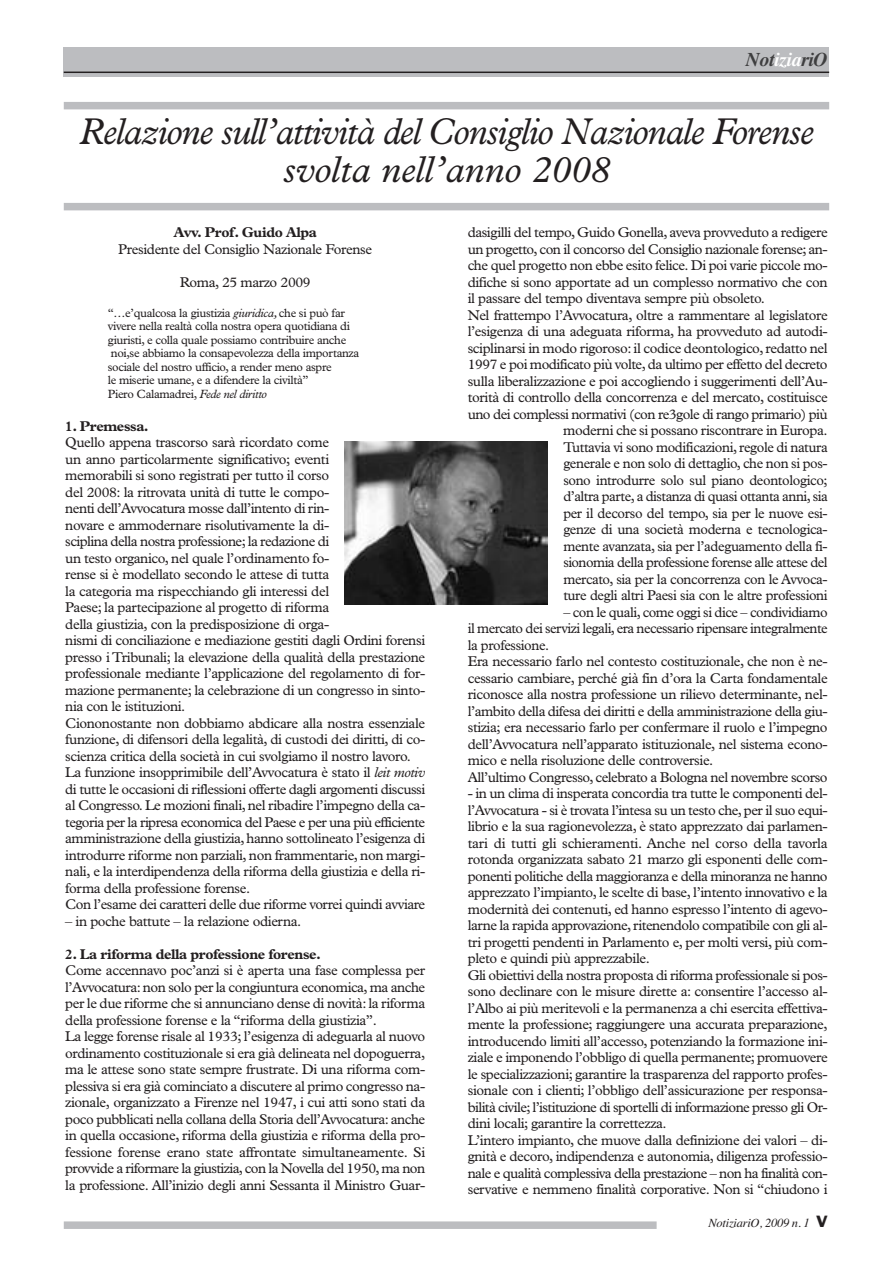
<style>
.page{position:relative;width:893px;height:1263px;background:#fff}
.page>*{position:absolute;margin:0;border:0;box-sizing:border-box;transform-origin:0 0}
.t1{font:italic 37.5px/37.5px "Plantin";letter-spacing:-.025em;color:#231f20;text-align:center;scale:.95 1}
.t2{font:italic 700 19.5px "Times";letter-spacing:-.015em;color:#3e3e3f}
.t3{font:14.25px/16.5px "Plantin";letter-spacing:-.03em;color:#231f20}
.t4{font:700 14.25px "Plantin";letter-spacing:-.025em;color:#231f20}
.t5{font:italic 12.45px "Times";letter-spacing:-.02em;color:#231f20}
.t6{font:12px/13.5px "Plantin";letter-spacing:-.03em;color:#231f20}
.s1{color:#fff}
.s2{font-style:italic}
.s3{font-family:"Franklin Gothic";font-style:normal;font-size:15px}
</style>
<div class="page">
<div style="left:64px;top:48px;width:765px;height:29px;background:#bcbdc0"></div>
<hr style="left:64px;top:72px;width:765px;height:1px;background:#231f20">
<div style="left:64px;top:1221px;width:593px;height:8px;background:#bcbdc0"></div>
<div style="left:64px;top:203px;width:765px;height:7px;background:#bcbdc0"></div>
<div style="left:64px;top:102px;width:765px;height:7px;background:#bcbdc0"></div>
<img style="left:344px;top:441px;width:204px;height:163px">
<h2 class="t2" style="left:746px;top:48px;width:83px">Not<span class="s1">izia</span>riO</h2>
<h1 class="t1" style="left:79px;top:116px;width:775px">Relazione sull’attività del Consiglio Nazionale Forense svolta nell’anno 2008</h1>
<p class="t4" style="left:174px;top:227px;width:145px">Avv. Prof. Guido Alpa</p>
<p class="t3" style="left:118px;top:242px;width:255px">Presidente del Consiglio Nazionale Forense</p>
<p class="t3" style="left:180px;top:275px;width:133px">Roma, 25 marzo 2009</p>
<p class="t6" style="left:108px;top:307px;width:253px">“…e’qualcosa la giustizia <span class="s2">giuridica,</span> che si può far vivere nella realtà colla nostra opera quotidiana di giuristi, e colla quale possiamo contribuire anche noi,se abbiamo la consapevolezza della importanza sociale del nostro ufficio, a render meno aspre<br>le miserie umane, e a difendere la civiltà”<br>Piero Calamadrei, <span class="s2">Fede nel diritto</span></p>
<p class="t4" style="left:65px;top:421px;width:85px">1. Premessa.</p>
<p class="t3" style="left:65px;top:435px;width:361px">Quello appena trascorso sarà ricordato come<br>un anno particolarmente significativo; eventi<br>memorabili si sono registrati per tutto il corso<br>del 2008: la ritrovata unità di tutte le compo-<br>nenti dell’Avvocatura mosse dall’intento di rin-<br>novare e ammodernare risolutivamente la di-<br>sciplina della nostra professione; la redazione di<br>un testo organico, nel quale l’ordinamento fo-<br>rense si è modellato secondo le attese di tutta<br>la categoria ma rispecchiando gli interessi del<br>Paese; la partecipazione al progetto di riforma<br>della giustizia, con la predisposizione di orga-<br>nismi di conciliazione e mediazione gestiti dagli Ordini forensi presso i Tribunali; la elevazione della qualità della prestazione professionale mediante l’applicazione del regolamento di for&shy;mazione permanente; la celebrazione di un congresso in sinto&shy;nia con le istituzioni.<br>Ciononostante non dobbiamo abdicare alla nostra essenziale funzione, di difensori della legalità, di custodi dei diritti, di co&shy;scienza critica della società in cui svolgiamo il nostro lavoro.<br>La funzione insopprimibile dell’Avvocatura è stato il <span class="s2">leit motiv </span>di tutte le occasioni di riflessioni offerte dagli argomenti discussi al Congresso. Le mozioni finali, nel ribadire l’impegno della ca&shy;tegoria per la ripresa economica del Paese e per una più efficiente amministrazione della giustizia, hanno sottolineato l’esigenza di introdurre riforme non parziali, non frammentarie, non margi&shy;nali, e la interdipendenza della riforma della giustizia e della ri&shy;forma della professione forense.<br>Con l’esame dei caratteri delle due riforme vorrei quindi avviare</p>
<p class="t3" style="left:65px;top:914px;width:238px">– in poche battute – la relazione odierna.</p>
<p class="t4" style="left:65px;top:949px;width:257px">2. La riforma della professione forense.</p>
<p class="t3" style="left:65px;top:963px;width:361px">Come accennavo poc’anzi si è aperta una fase complessa per l’Avvocatura: non solo per la congiuntura economica, ma anche per le due riforme che si annunciano dense di novità: la riforma della professione forense e la “riforma della giustizia”.<br>La legge forense risale al 1933; l’esigenza di adeguarla al nuovo ordinamento costituzionale si era già delineata nel dopoguerra, ma le attese sono state sempre frustrate. Di una riforma com&shy;plessiva si era già cominciato a discutere al primo congresso na&shy;zionale, organizzato a Firenze nel 1947, i cui atti sono stati da poco pubblicati nella collana della Storia dell’Avvocatura: anche in quella occasione, riforma della giustizia e riforma della pro&shy;fessione forense erano state affrontate simultaneamente. Si provvide a riformare la giustizia, con la Novella del 1950, ma non la professione. All’inizio degli anni Sessanta il Ministro Guar-</p>
<p class="t3" style="left:468px;top:225px;width:361px">dasigilli del tempo, Guido Gonella, aveva provveduto a redigere</p>
<p class="t3" style="left:468px;top:242px;width:361px">un progetto, con il concorso del Consiglio nazionale forense; an-</p>
<p class="t3" style="left:468px;top:258px;width:361px">che quel progetto non ebbe esito felice. Di poi varie piccole mo-</p>
<p class="t3" style="left:468px;top:275px;width:361px">difiche si sono apportate ad un complesso normativo che con</p>
<p class="t3" style="left:468px;top:291px;width:299px">il passare del tempo diventava sempre più obsoleto.</p>
<p class="t3" style="left:468px;top:308px;width:361px">Nel frattempo l’Avvocatura, oltre a rammentare al legislatore</p>
<p class="t3" style="left:468px;top:324px;width:361px">l’esigenza di una adeguata riforma, ha provveduto ad autodi-</p>
<p class="t3" style="left:468px;top:341px;width:361px">sciplinarsi in modo rigoroso: il codice deontologico, redatto nel</p>
<p class="t3" style="left:468px;top:357px;width:361px">1997 e poi modificato più volte, da ultimo per effetto del decreto</p>
<p class="t3" style="left:468px;top:374px;width:361px">sulla liberalizzazione e poi accogliendo i suggerimenti dell’Au-</p>
<p class="t3" style="left:468px;top:390px;width:361px">torità di controllo della concorrenza e del mercato, costituisce</p>
<p class="t3" style="left:468px;top:407px;width:361px">uno dei complessi normativi (con re3gole di rango primario) più</p>
<p class="t3" style="left:563px;top:423px;width:266px">moderni che si possano riscontrare in Europa.</p>
<p class="t3" style="left:563px;top:440px;width:266px">Tuttavia vi sono modificazioni, regole di natura</p>
<p class="t3" style="left:563px;top:456px;width:266px">generale e non solo di dettaglio, che non si pos-</p>
<p class="t3" style="left:563px;top:473px;width:266px">sono introdurre solo sul piano deontologico;</p>
<p class="t3" style="left:563px;top:489px;width:266px">d’altra parte, a distanza di quasi ottanta anni, sia</p>
<p class="t3" style="left:563px;top:506px;width:266px">per il decorso del tempo, sia per le nuove esi-</p>
<p class="t3" style="left:563px;top:522px;width:266px">genze di una società moderna e tecnologica-</p>
<p class="t3" style="left:563px;top:539px;width:266px">mente avanzata, sia per l’adeguamento della fi-</p>
<p class="t3" style="left:563px;top:555px;width:266px">sionomia della professione forense alle attese del</p>
<p class="t3" style="left:563px;top:572px;width:266px">mercato, sia per la concorrenza con le Avvoca-</p>
<p class="t3" style="left:563px;top:588px;width:266px">ture degli altri Paesi sia con le altre professioni</p>
<p class="t3" style="left:468px;top:605px;width:361px;text-indent:96px">– con le quali, come oggi si dice – condividiamo il mercato dei servizi legali, era necessario ripensare integralmente la professione.<br>Era necessario farlo nel contesto costituzionale, che non è ne&shy;cessario cambiare, perché già fin d’ora la Carta fondamentale riconosce alla nostra professione un rilievo determinante, nel&shy;l’ambito della difesa dei diritti e della amministrazione della giu&shy;stizia; era necessario farlo per confermare il ruolo e l’impegno dell’Avvocatura nell’apparato istituzionale, nel sistema econo&shy;mico e nella risoluzione delle controversie.<br>All’ultimo Congresso, celebrato a Bologna nel novembre scorso</p>
<p class="t3" style="left:468px;top:786px;width:361px">- in un clima di insperata concordia tra tutte le componenti del&shy;l’Avvocatura - si è trovata l’intesa su un testo che, per il suo equi&shy;librio e la sua ragionevolezza, è stato apprezzato dai parlamen&shy;tari di tutti gli schieramenti. Anche nel corso della tavorla rotonda organizzata sabato 21 marzo gli esponenti delle com&shy;ponenti politiche della maggioranza e della minoranza ne hanno apprezzato l’impianto, le scelte di base, l’intento innovativo e la modernità dei contenuti, ed hanno espresso l’intento di agevo&shy;larne la rapida approvazione, ritenendolo compatibile con gli al&shy;tri progetti pendenti in Parlamento e, per molti versi, più com&shy;pleto e quindi più apprezzabile.<br>Gli obiettivi della nostra proposta di riforma professionale si pos&shy;sono declinare con le misure dirette a: consentire l’accesso al&shy;l’Albo ai più meritevoli e la permanenza a chi esercita effettiva&shy;mente la professione; raggiungere una accurata preparazione, introducendo limiti all’accesso, potenziando la formazione ini&shy;ziale e imponendo l’obbligo di quella permanente; promuovere le specializzazioni; garantire la trasparenza del rapporto profes&shy;sionale con i clienti; l’obbligo dell’assicurazione per responsa&shy;bilità civile; l’istituzione di sportelli di informazione presso gli Or&shy;dini locali; garantire la correttezza.<br>L’intero impianto, che muove dalla definizione dei valori – di&shy;gnità e decoro, indipendenza e autonomia, diligenza professio&shy;nale e qualità complessiva della prestazione – non ha finalità con&shy;servative e nemmeno finalità corporative. Non si “chiudono i</p>
<p class="t5" style="left:709px;top:1216px;width:121px">NotiziariO, 2009 n. 1 <span class="s3">V</span></p>
</div>
